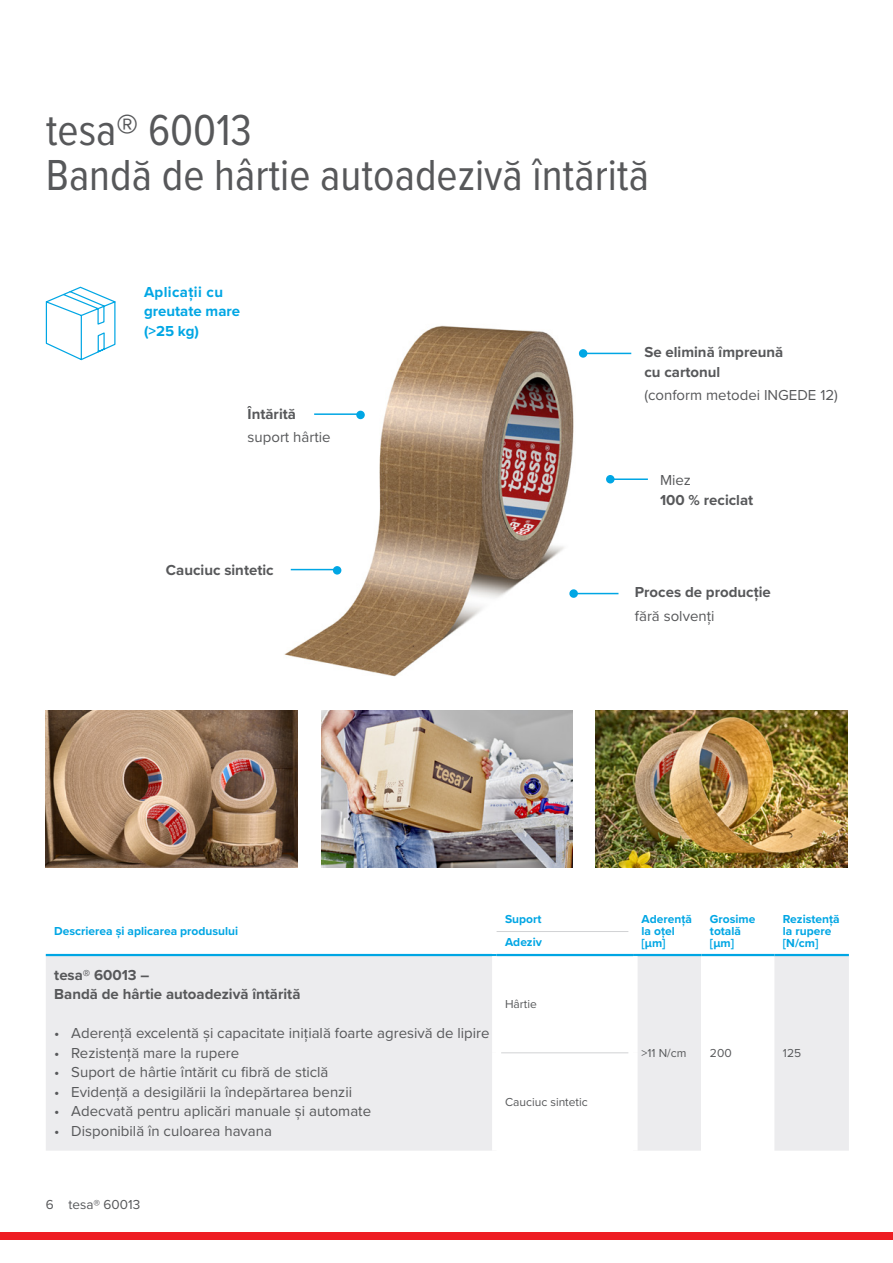
<style>
.page{position:relative;width:893px;height:1263px;background:#fff}
.page>*{position:absolute;margin:0;border:0;box-sizing:border-box;transform-origin:0 0}
.Headline_gray{font:45px "Proxima Nova Cond";color:#57585a}
.Copytext{font:15px "Proxima Nova";color:#57585a}
.Copytext-2{font:700 15px/19.5px "Proxima Nova";color:#57585a}
.t1{font:700 15px/19.5px "Proxima Nova";color:#00a6e4}
.t2{font:700 15px "Proxima Nova";letter-spacing:.025em;color:#00a6e4}
.t3{font:13.5px "Proxima Nova";color:#57585a}
.t4{font:700 12px/12px "Proxima Nova";color:#00a6e4}
.t5{font:12px "Proxima Nova";color:#57585a}
.s1{font-weight:400}
</style>
<div class="page">
<img style="left:284px;top:325px;width:303px;height:352px">
<img style="left:46px;top:710px;width:252px;height:157px">
<img style="left:595px;top:710px;width:252px;height:157px">
<img style="left:322px;top:710px;width:251px;height:157px">
<svg style="left:46px;top:956px;width:803px;height:195px;background:#ededef"></svg>
<div style="left:497px;top:955px;width:136px;height:98px;background:#fff"></div>
<div style="left:701px;top:955px;width:73px;height:196px;background:#fff"></div>
<hr style="left:46px;top:954px;width:451px;height:2px;background:#00a6e4">
<hr style="left:633px;top:954px;width:68px;height:2px;background:#00a6e4">
<hr style="left:701px;top:954px;width:73px;height:2px;background:#00a6e4">
<hr style="left:774px;top:954px;width:75px;height:2px;background:#00a6e4">
<hr style="left:501px;top:1052px;width:128px;height:1px;background:#d1d2d4">
<div style="left:492px;top:956px;width:9px;height:97px;background:#fff"></div>
<div style="left:492px;top:1053px;width:9px;height:98px;background:#fff"></div>
<div style="left:629px;top:956px;width:9px;height:97px;background:#fff"></div>
<div style="left:629px;top:1053px;width:9px;height:98px;background:#fff"></div>
<hr style="left:497px;top:954px;width:136px;height:2px;background:#00a6e4">
<hr style="left:497px;top:931px;width:131px;height:1px;background:#d1d2d4">
<hr style="left:609px;top:478px;width:39px;height:2px;background:#00a6e4">
<div style="left:606px;top:475px;width:9px;height:8px;background:#00a6e4;border-radius:50%"></div>
<hr style="left:291px;top:569px;width:46px;height:1px;background:#00a6e4">
<hr style="left:314px;top:413px;width:47px;height:2px;background:#00a6e4">
<div style="left:333px;top:566px;width:8px;height:9px;background:#00a6e4;border-radius:50%"></div>
<div style="left:356px;top:411px;width:9px;height:8px;background:#00a6e4;border-radius:50%"></div>
<hr style="left:571px;top:593px;width:47px;height:1px;background:#00a6e4">
<hr style="left:584px;top:353px;width:47px;height:1px;background:#00a6e4">
<div style="left:569px;top:589px;width:9px;height:9px;background:#00a6e4;border-radius:50%"></div>
<div style="left:579px;top:349px;width:8px;height:9px;background:#00a6e4;border-radius:50%"></div>
<svg style="left:45px;top:286px;width:71px;height:75px"></svg>
<div style="left:0;top:1232px;width:893px;height:8px;background:#ee1d23"></div>
<p class="Headline_gray" style="left:46px;top:96px;width:208px">tesa® 60013</p>
<p class="Headline_gray" style="left:46px;top:141px;width:605px">Bandă de hârtie autoadezivă întărită</p>
<p class="t2" style="left:144px;top:280px;width:81px">Aplicații cu</p>
<p class="t1" style="left:144px;top:301px;width:98px">greutate mare (&gt;25 kg)</p>
<p class="Copytext-2" style="left:248px;top:404px;width:50px">Întărită</p>
<p class="Copytext" style="left:248px;top:426px;width:85px">suport hârtie</p>
<p class="Copytext-2" style="left:166px;top:559px;width:109px">Cauciuc sintetic</p>
<p class="Copytext-2" style="left:644px;top:342px;width:140px">Se elimină împreună cu cartonul</p>
<p class="Copytext" style="left:644px;top:384px;width:195px">(conform metodei INGEDE 12)</p>
<p class="Copytext-2" style="left:660px;top:470px;width:95px"><span class="s1">Miez<br></span>100 % reciclat</p>
<p class="Copytext-2" style="left:635px;top:582px;width:137px">Proces de producție</p>
<p class="Copytext" style="left:635px;top:605px;width:81px">fără solvenți</p>
<p class="t4" style="left:54px;top:924px;width:185px">Descrierea și aplicarea produsului</p>
<p class="Copytext-2" style="left:54px;top:965px;width:248px">tesa® 60013 –<br>Bandă de hârtie autoadezivă întărită</p>
<p class="Copytext" style="left:54px;top:1022px;width:437px">• Aderență excelentă și capacitate inițială foarte agresivă de lipire</p>
<p class="Copytext" style="left:54px;top:1042px;width:186px">• Rezistență mare la rupere</p>
<p class="Copytext" style="left:54px;top:1061px;width:276px">• Suport de hârtie întărit cu fibră de sticlă</p>
<p class="Copytext" style="left:54px;top:1081px;width:299px">• Evidență a desigilării la îndepărtarea benzii</p>
<p class="Copytext" style="left:54px;top:1100px;width:318px">• Adecvată pentru aplicări manuale și automate</p>
<p class="Copytext" style="left:54px;top:1120px;width:219px">• Disponibilă în culoarea havana</p>
<p class="t4" style="left:505px;top:912px;width:38px">Suport</p>
<p class="t4" style="left:642px;top:912px;width:52px">Aderență la oțel [µm]</p>
<p class="t4" style="left:710px;top:912px;width:47px">Grosime totală [µm]</p>
<p class="t4" style="left:783px;top:912px;width:58px">Rezistență la rupere</p>
<p class="t4" style="left:505px;top:936px;width:38px">Adeziv</p>
<p class="t4" style="left:783px;top:936px;width:37px">[N/cm]</p>
<p class="t5" style="left:505px;top:995px;width:33px">Hârtie</p>
<p class="t5" style="left:505px;top:1093px;width:84px">Cauciuc sintetic</p>
<p class="t5" style="left:642px;top:1044px;width:46px">&gt;11 N/cm</p>
<p class="t5" style="left:710px;top:1044px;width:23px">200</p>
<p class="t5" style="left:783px;top:1044px;width:20px">125</p>
<p class="t3" style="left:46px;top:1195px;width:9px">6</p>
<p class="t3" style="left:69px;top:1195px;width:73px">tesa® 60013</p>
</div>
